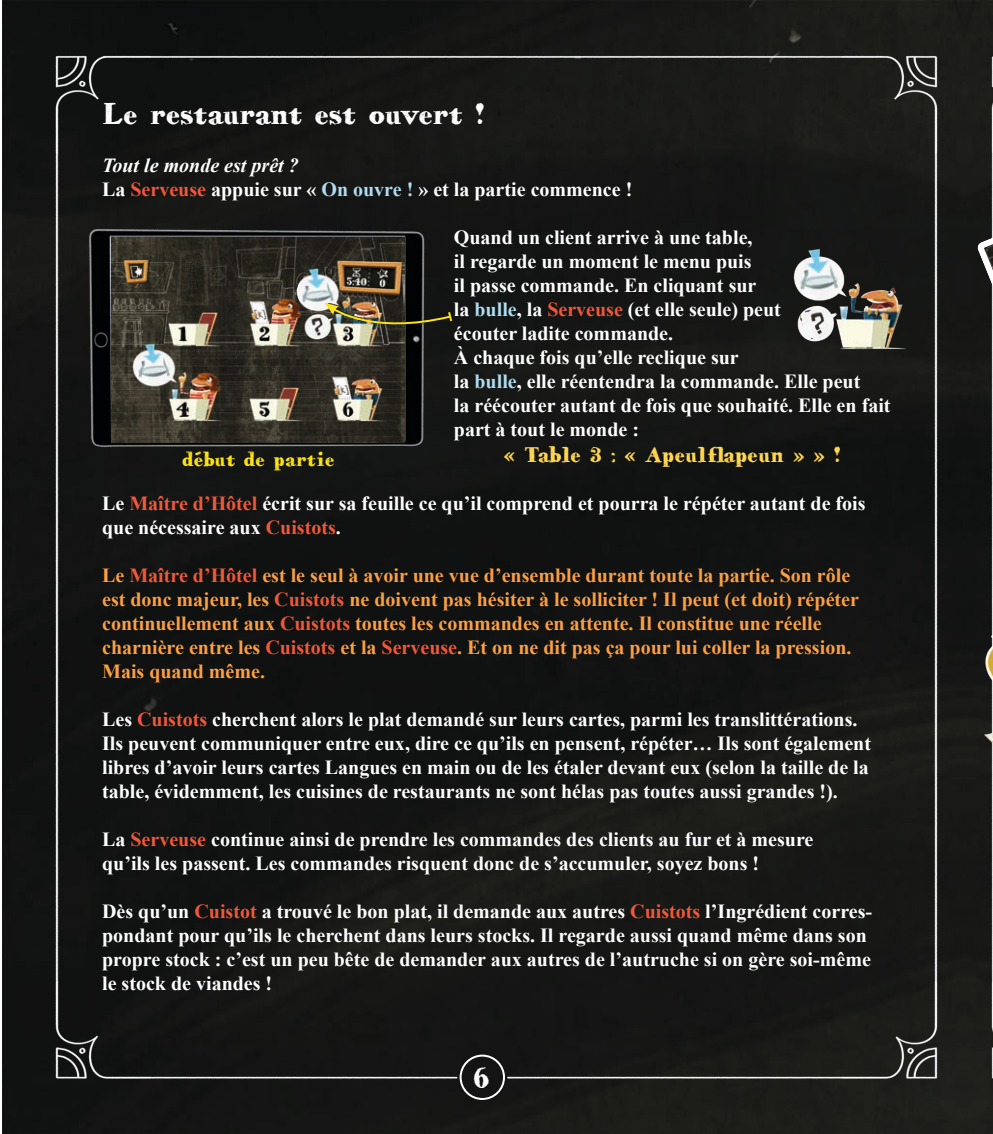
<style>
.page{position:relative;width:993px;height:1134px;background:#fff}
.page>*{position:absolute;margin:0;border:0;box-sizing:border-box;transform-origin:0 0}
.t1{font:30px "HVD Bodedo";letter-spacing:-.025em;color:#fff}
.t2{font:22px "HVD Bodedo";color:#ffd650}
.t3{font:700 20px/24px "Times New Roman";color:#fff}
.t4{font:700 20px/24px "Times New Roman";color:#fc9f43}
.t5{font:20px "HVD Bodedo";color:#fbe116}
.s1{font-style:italic}
.s2{color:#f0583a}
.s3{color:#afdcf1}
</style>
<div class="page">
<img style="left:2px;top:1px;width:990px;height:1133px">
<div style="left:28px;top:20px;width:935px;height:1093px;background:#141514"></div>
<div style="left:965px;top:20px;width:27px;height:1093px;background:#181917"></div>
<img style="left:789px;top:241px;width:115px;height:113px">
<img style="left:85px;top:225px;width:344px;height:226px">
<img style="left:112px;top:237px;width:292px;height:205px">
<img style="left:324px;top:303px;width:129px;height:32px">
<div style="left:956px;top:577px;width:36px;height:228px;background:#181816"></div>
<svg style="left:974px;top:202px;width:18px;height:188px;background:#2a2b29"></svg>
<div style="left:457px;top:1052px;width:50px;height:50px;background:#131413;border-radius:50%"></div>
<div style="left:459px;top:1054px;width:46px;height:46px;border:2px solid #fff;border-radius:50%"></div>
<h1 class="t1" style="left:102px;top:95px;width:384px">Le restaurant est ouvert !</h1>
<p class="t3" style="left:102px;top:153px;width:531px"><span class="s1">Tout le monde est prêt ?<br></span>La <span class="s2">Serveuse</span> appuie sur « <span class="s3">On ouvre !</span> » et la partie commence !</p>
<p class="t3" style="left:454px;top:225px;width:438px">Quand un client arrive à une table,<br>il regarde un moment le menu puis<br>il passe commande. En cliquant sur<br>la <span class="s3">bulle</span>, la <span class="s2">Serveuse</span> (et elle seule) peut<br>écouter ladite commande.<br>À chaque fois qu’elle reclique sur<br>la <span class="s3">bulle</span>, elle réentendra la commande. Elle peut<br>la réécouter autant de fois que souhaité. Elle en fait part à tout le monde :</p>
<p class="t2" style="left:504px;top:441px;width:338px">« Table 3 : « Apeulflapeun » » !</p>
<p class="t3" style="left:102px;top:491px;width:764px">Le <span class="s2">Maître d’Hôtel</span> écrit sur sa feuille ce qu’il comprend et pourra le répéter autant de fois que nécessaire aux <span class="s2">Cuistots</span>.</p>
<p class="t4" style="left:102px;top:563px;width:758px">Le <span class="s2">Maître d’Hôtel</span> est le seul à avoir une vue d’ensemble durant toute la partie. Son rôle est donc majeur, les <span class="s2">Cuistots</span> ne doivent pas hésiter à le solliciter ! Il peut (et doit) répéter continuellement aux <span class="s2">Cuistots</span> toutes les commandes en attente. Il constitue une réelle charnière entre les <span class="s2">Cuistots</span> et la <span class="s2">Serveuse</span>. Et on ne dit pas ça pour lui coller la pression.<br>Mais quand même.</p>
<p class="t3" style="left:102px;top:707px;width:770px">Les <span class="s2">Cuistots</span> cherchent alors le plat demandé sur leurs cartes, parmi les translittérations.<br>Ils peuvent communiquer entre eux, dire ce qu’ils en pensent, répéter… Ils sont également libres d’avoir leurs cartes Langues en main ou de les étaler devant eux (selon la taille de la table, évidemment, les cuisines de restaurants ne sont hélas pas toutes aussi grandes !).</p>
<p class="t3" style="left:102px;top:827px;width:712px">La <span class="s2">Serveuse</span> continue ainsi de prendre les commandes des clients au fur et à mesure qu’ils les passent. Les commandes risquent donc de s’accumuler, soyez bons !</p>
<p class="t3" style="left:102px;top:899px;width:771px">Dès qu’un <span class="s2">Cuistot</span> a trouvé le bon plat, il demande aux autres <span class="s2">Cuistots</span> l’Ingrédient corres&shy;pondant pour qu’ils le cherchent dans leurs stocks. Il regarde aussi quand même dans son propre stock : c’est un peu bête de demander aux autres de l’autruche si on gère soi-même le stock de viandes !</p>
<p class="t5" style="left:182px;top:446px;width:154px">début de partie</p>
<h1 class="t1" style="left:473px;top:1059px;width:18px">6</h1>
</div>
